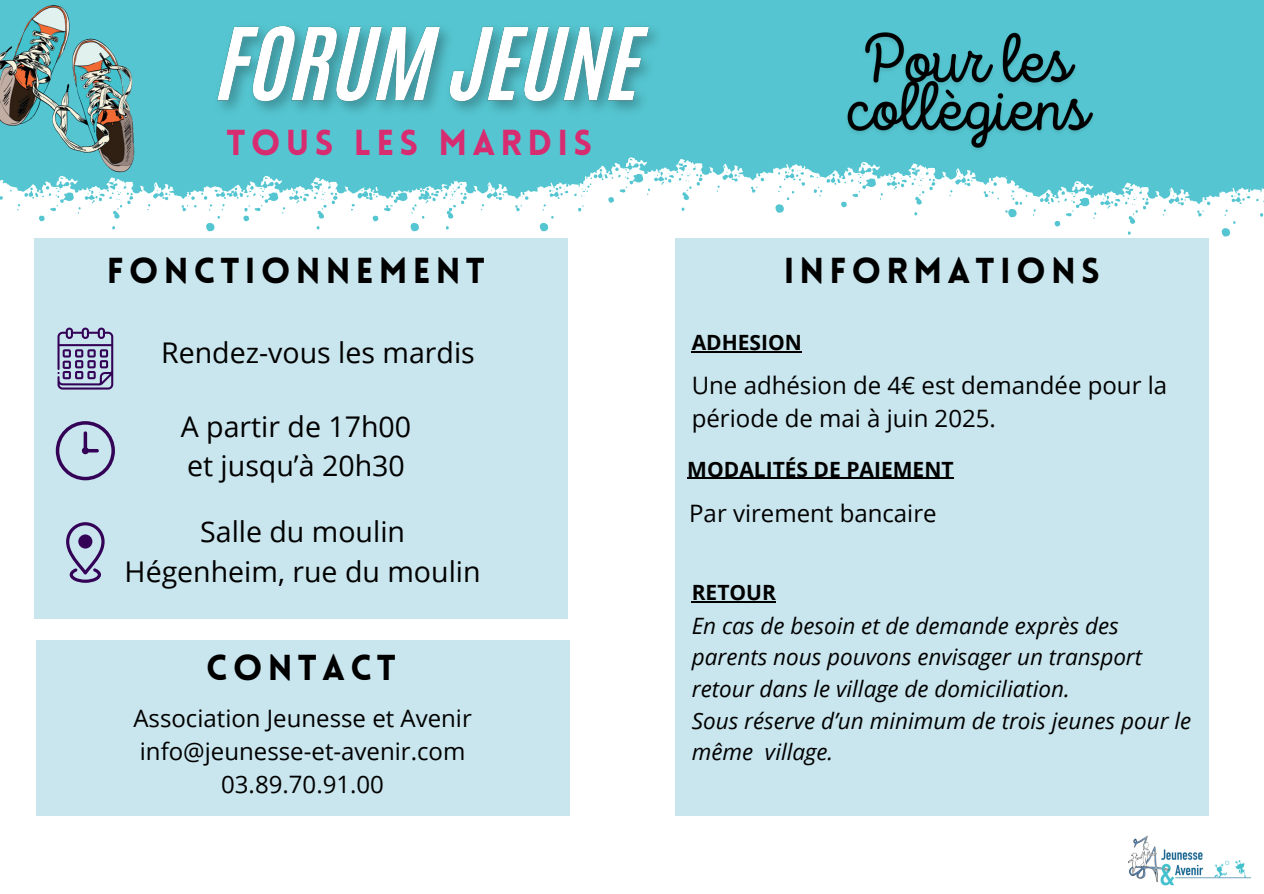
<style>
.page{position:relative;width:1264px;height:894px;background:#fff}
.page>*{position:absolute;margin:0;border:0;box-sizing:border-box;transform-origin:0 0}
.t1{font:900 35.25px "Lovelo";letter-spacing:.145em;color:#000}
.t2{font:900 35.25px "Lovelo";letter-spacing:.145em;color:#d82c71}
.t3{font:28.5px/39.5px "Open Sans";color:#000}
.t4{font:24px/32.7px "Open Sans";color:#000}
.t5{font:italic 22.5px/31.5px "Open Sans";color:#000}
.t6{font:700 21px "Open Sans";color:#000}
</style>
<div class="page">
<svg style="left:844px;top:0;width:135px;height:216px"></svg>
<svg style="left:609px;top:0;width:235px;height:213px;fill:#55c6d1"></svg>
<svg style="left:480px;top:0;width:129px;height:231px;fill:#55c6d1"></svg>
<svg style="left:0;top:0;width:169px;height:230px"></svg>
<svg style="left:169px;top:0;width:311px;height:231px;fill:#55c6d1"></svg>
<img style="left:0;top:0;width:136px;height:188px">
<svg style="left:979px;top:0;width:284px;height:236px;fill:#55c6d1"></svg>
<div style="left:34px;top:238px;width:533px;height:380px;background:#c9e5ed"></div>
<svg style="left:57px;top:327px;width:56px;height:62px"></svg>
<svg style="left:56px;top:421px;width:59px;height:59px"></svg>
<svg style="left:66px;top:522px;width:39px;height:60px"></svg>
<div style="left:78px;top:534px;width:14px;height:14px;background:#330257;border-radius:50%"></div>
<img style="left:204px;top:4px;width:468px;height:122px">
<img style="left:839px;top:28px;width:261px;height:130px">
<div style="left:675px;top:238px;width:533px;height:577px;background:#c9e5ed"></div>
<hr style="left:691px;top:351px;width:111px;height:1px;background:#000">
<hr style="left:687px;top:477px;width:266px;height:2px;background:#000">
<hr style="left:691px;top:601px;width:85px;height:1px;background:#000">
<img style="left:1128px;top:835px;width:121px;height:49px">
<div style="left:36px;top:639px;width:533px;height:176px;background:#c9e5ed"></div>
<p class="t2" style="left:226px;top:129px;width:367px">TOUS LES MARDIS</p>
<p class="t1" style="left:107px;top:256px;width:379px">FONCTIONNEMENT</p>
<p class="t3" style="left:161px;top:332px;width:315px">Rendez-vous les mardis</p>
<p class="t3" style="left:181px;top:406px;width:232px">A partir de 17h00 et jusqu’à 20h30</p>
<p class="t3" style="left:125px;top:511px;width:357px;text-align:center">Salle du moulin<br>Hégenheim, rue du moulin</p>
<p class="t1" style="left:206px;top:653px;width:191px">CONTACT</p>
<h3 class="t4" style="left:133px;top:701px;width:340px;text-align:center">Association Jeunesse et Avenir info@jeunesse-et-avenir.com<br>03.89.70.91.00</h3>
<p class="t1" style="left:783px;top:256px;width:317px">INFORMATIONS</p>
<h3 class="t6" style="left:691px;top:327px;width:112px">ADHESION</h3>
<h3 class="t4" style="left:691px;top:368px;width:477px">Une adhésion de 4€ est demandée pour la période de mai à juin 2025.</h3>
<p class="t6" style="left:687px;top:454px;width:268px">MODALITÉS DE PAIEMENT</p>
<h4 class="t4" style="left:689px;top:496px;width:249px">Par virement bancaire</h4>
<h4 class="t6" style="left:691px;top:577px;width:86px">RETOUR</h4>
<h4 class="t5" style="left:691px;top:609px;width:501px">En cas de besoin et de demande exprès des parents nous pouvons envisager un transport retour dans le village de domiciliation.<br>Sous réserve d’un minimum de trois jeunes pour le même village.</h4>
</div>
